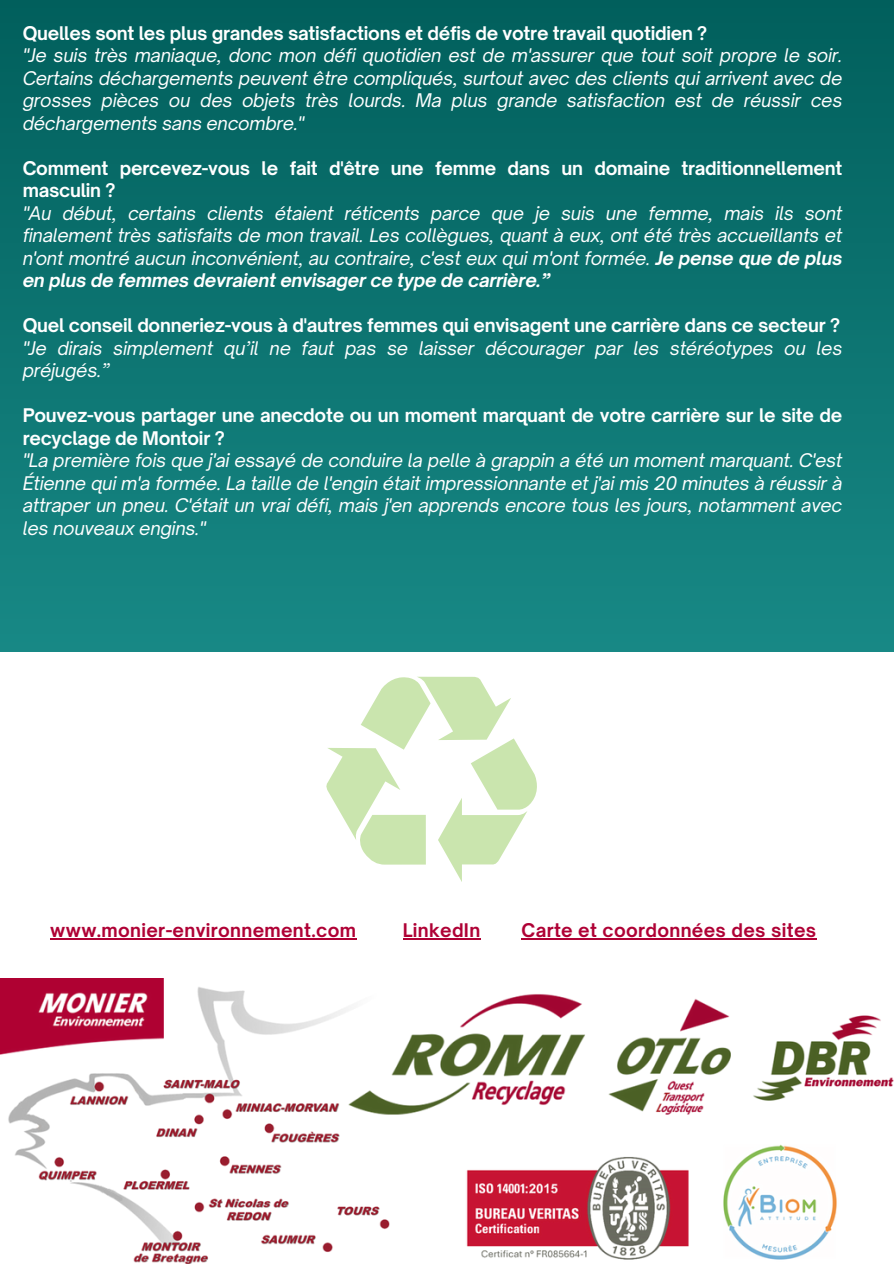
<style>
.page{position:relative;width:894px;height:1264px;background:#fff}
.page>*{position:absolute;margin:0;border:0;box-sizing:border-box;transform-origin:0 0}
.t1{font:italic 18px/22.5px "Open Sauce One";letter-spacing:-.015em;color:#fff}
.t2{font:700 18px/22.5px "Open Sauce One";letter-spacing:-.015em;color:#fff}
.t3{font:700 18px "Open Sauce One";letter-spacing:.02em;color:#af0135}
.s1{font-weight:700}
.s2{font-weight:700;font-style:normal}
</style>
<div class="page">
<div style="left:0;top:0;width:893px;height:651px;background:linear-gradient(to bottom,#015f5c,#188986)"></div>
<img style="left:0;top:978px;width:893px;height:285px">
<hr style="left:50px;top:937px;width:306px;height:2px;background:#af0135">
<hr style="left:402px;top:937px;width:78px;height:2px;background:#af0135">
<hr style="left:521px;top:937px;width:295px;height:2px;background:#af0135">
<svg style="left:326px;top:676px;width:211px;height:206px"></svg>
<p class="t2" style="left:23px;top:22px;width:686px">Quelles sont les plus grandes satisfactions et défis de votre travail quotidien ?</p>
<p class="t1" style="left:23px;top:44px;width:821px;text-align:justify">"Je suis très maniaque, donc mon défi quotidien est de m'assurer que tout soit propre le soir.<br>Certains déchargements peuvent être compliqués, surtout avec des clients qui arrivent avec de grosses pièces ou des objets très lourds. Ma plus grande satisfaction est de réussir ces déchargements sans encombre."</p>
<p class="t2" style="left:23px;top:157px;width:821px">Comment percevez-vous le fait d'être une femme dans un domaine traditionnellement masculin ?</p>
<p class="t1" style="left:23px;top:202px;width:821px;text-align:justify">"Au début, certains clients étaient réticents parce que je suis une femme, mais ils sont finalement très satisfaits de mon travail. Les collègues, quant à eux, ont été très accueillants et n'ont montré aucun inconvénient, au contraire, c'est eux qui m'ont formée. <span class="s1">Je pense que de plus en plus de femmes devraient envisager ce type de carrière.”</span></p>
<p class="t1" style="left:23px;top:314px;width:821px"><span class="s2">Quel conseil donneriez-vous à d'autres femmes qui envisagent une carrière dans ce secteur ? </span>"Je dirais simplement qu’il ne faut pas se laisser décourager par les stéréotypes ou les préjugés.”</p>
<p class="t2" style="left:23px;top:404px;width:821px">Pouvez-vous partager une anecdote ou un moment marquant de votre carrière sur le site de recyclage de Montoir ?</p>
<p class="t1" style="left:23px;top:449px;width:821px">"La première fois que j'ai essayé de conduire la pelle à grappin a été un moment marquant. C'est<br>Étienne qui m'a formée. La taille de l'engin était impressionnante et j'ai mis 20 minutes à réussir à</p>
<p class="t1" style="left:23px;top:494px;width:821px">attraper un pneu. C'était un vrai défi, mais j'en apprends encore tous les jours, notamment avec les nouveaux engins."</p>
<h1 class="t3" style="left:50px;top:918px;width:307px">www.monier-environnement.com</h1>
<h1 class="t3" style="left:402px;top:918px;width:79px">LinkedIn</h1>
<h1 class="t3" style="left:521px;top:918px;width:296px">Carte et coordonnées des sites</h1>
</div>
